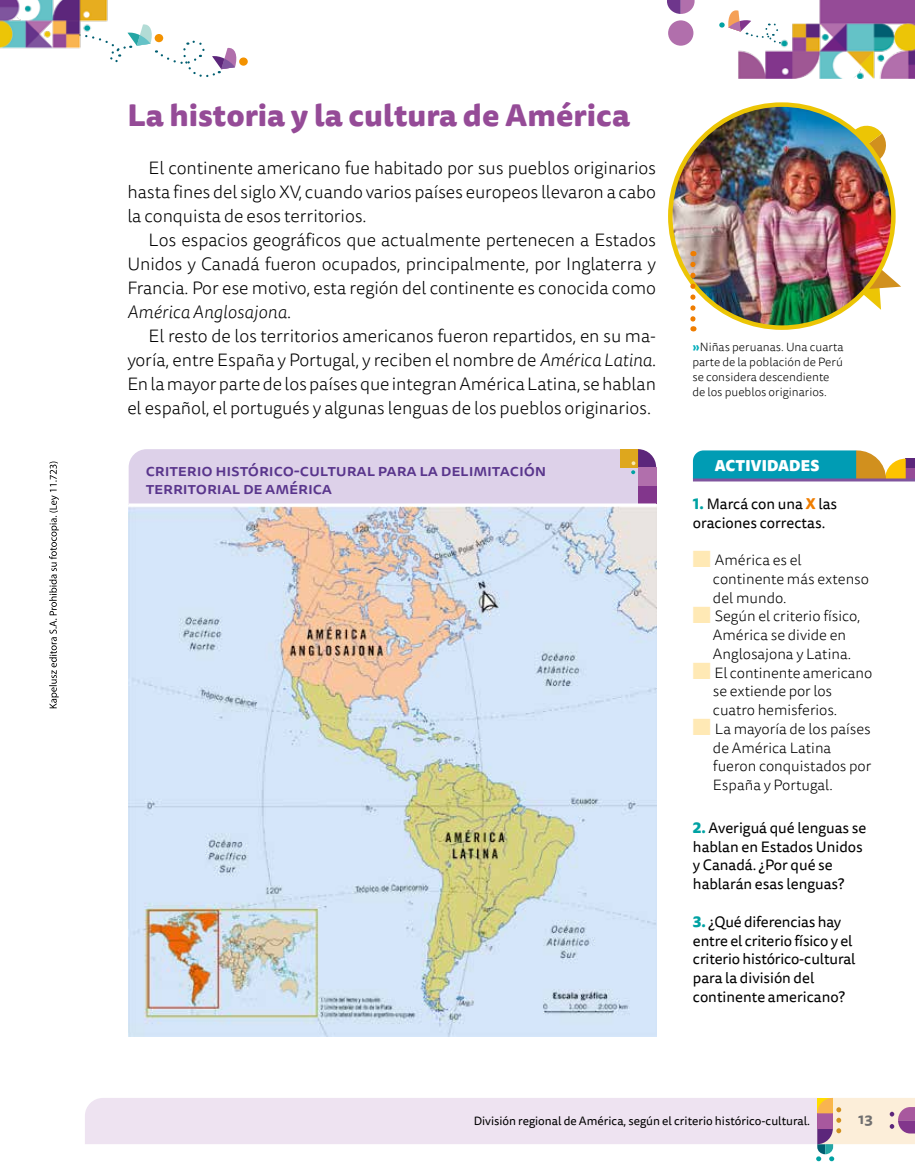
<style>
.page{position:relative;width:915px;height:1170px;background:#fff}
.page>*{position:absolute;margin:0;border:0;box-sizing:border-box;transform-origin:0 0}
.t1{font:800 30px "Tisa Sans Pro";color:#954b97;scale:1.04 1}
.t2{font:300 18px/24px "Tisa Sans Pro";letter-spacing:-.005em;color:#000;text-align:justify}
.t3{font:500 16.5px/18px "Tisa Sans Pro";letter-spacing:-.01em;color:#59358c;scale:1.04 1}
.t4{font:300 15px/18.8px "Tisa Sans Pro";color:#000}
.t5{font:15px/18.8px "Tisa Sans Pro";color:#000}
.t6{font:900 15px "Tisa Sans Pro";letter-spacing:.01em;color:#fff}
.t7{font:700 15px "Tisa Sans Pro";color:#706f6f}
.t8{font:300 12px/15px "Tisa Sans Pro";color:#000}
.t9{font:12px "Tisa Sans Pro";color:#000}
.s1{font-style:italic}
.s2{font-weight:700;color:#00adba}
.s3{font-weight:800;color:#00a2a3}
.s4{font-weight:800;color:#ef7d00}
.s5{font-weight:900;font-size:31.5px;color:#ffe9b5}
</style>
<div class="page">
<div style="left:239px;top:57px;width:9px;height:9px;background:#f39200;border-radius:50%"></div>
<svg style="left:110px;top:24px;width:127px;height:53px"></svg>
<img style="left:0;top:0;width:139px;height:54px">
<img style="left:719px;top:0;width:195px;height:78px">
<div style="left:668px;top:20px;width:25px;height:26px;background:#b16fac;border-radius:50%"></div>
<svg style="left:667px;top:0;width:27px;height:14px"></svg>
<img style="left:128px;top:506px;width:528px;height:530px">
<div style="left:905px;top:458px;width:9px;height:11px;background:#5c267b"></div>
<div style="left:904px;top:468px;width:10px;height:11px;background:#954b97"></div>
<svg style="left:692px;top:450px;width:213px;height:28px"></svg>
<hr style="left:692px;top:478px;width:222px;height:3px;background:#7f559e">
<svg style="left:857px;top:266px;width:43px;height:44px"></svg>
<svg style="left:847px;top:123px;width:39px;height:43px"></svg>
<img style="left:670px;top:105px;width:223px;height:222px;border-radius:111px">
<div style="left:129px;top:449px;width:527px;height:54px;background:#ddd1e9"></div>
<div style="left:637px;top:467px;width:19px;height:18px;background:#b16fac"></div>
<svg style="left:690px;top:264px;width:5px;height:67px"></svg>
<svg style="left:85px;top:1097px;width:829px;height:64px"></svg>
<svg style="left:49px;top:461px;width:10px;height:247px"></svg>
<h1 class="t1" style="left:127px;top:93px;width:485px">La historia y la cultura de América</h1>
<p class="t2" style="left:127px;top:156px;width:530px;text-indent:21px">El continente americano fue habitado por sus pueblos originarios hasta fines del siglo XV, cuando varios países europeos llevaron a cabo la conquista de esos territorios.</p>
<p class="t2" style="left:127px;top:228px;width:530px;text-indent:21px">Los espacios geográficos que actualmente pertenecen a Estados Unidos y Canadá fueron ocupados, principalmente, por Inglaterra y Francia. Por ese motivo, esta región del continente es conocida como <span class="s1">América Anglosajona</span>.</p>
<p class="t2" style="left:127px;top:324px;width:530px;text-indent:21px">El resto de los territorios americanos fueron repartidos, en su ma&shy;yoría, entre España y Portugal, y reciben el nombre de <span class="s1">América Latina</span>.<br>En la mayor parte de los países que integran América Latina, se hablan el español, el portugués y algunas lenguas de los pueblos originarios.</p>
<p class="t3" style="left:146px;top:461px;width:387px">Criterio histórico-cultural para la delimitación territorial de América</p>
<p class="t8" style="left:692px;top:339px;width:153px"><span class="s2">»</span>Niñas peruanas. Una cuarta parte de la población de Perú se considera descendiente de los pueblos originarios.</p>
<p class="t6" style="left:714px;top:453px;width:106px">ACTIVIDADES</p>
<p class="t5" style="left:692px;top:494px;width:146px"><span class="s3">1.</span> Marcá con una <span class="s4">X</span> las oraciones correctas.</p>
<p class="t4" style="left:712px;top:551px;width:158px;text-indent:-20px"><span class="s5">▪</span> América es el continente más extenso del mundo.</p>
<p class="t4" style="left:712px;top:607px;width:149px;text-indent:-20px"><span class="s5">▪</span> Según el criterio físico,<br>América se divide en<br>Anglosajona y Latina.</p>
<p class="t4" style="left:712px;top:663px;width:161px;text-indent:-20px"><span class="s5">▪</span> El continente americano se extiende por los cuatro hemisferios.</p>
<p class="t4" style="left:712px;top:719px;width:160px;text-indent:-20px"><span class="s5">▪</span> La mayoría de los países de América Latina fueron conquistados por<br>España y Portugal.</p>
<p class="t5" style="left:692px;top:818px;width:175px"><span class="s3">2.</span> Averiguá qué lenguas se hablan en Estados Unidos y Canadá. ¿Por qué se hablarán esas lenguas?</p>
<p class="t5" style="left:692px;top:912px;width:164px"><span class="s3">3.</span> ¿Qué diferencias hay entre el criterio físico y el criterio histórico-cultural para la división del continente americano?</p>
<p class="t9" style="left:473px;top:1113px;width:338px">División regional de América, según el criterio histórico-cultural.</p>
<p class="t7" style="left:858px;top:1107px;width:16px">13</p>
</div>
